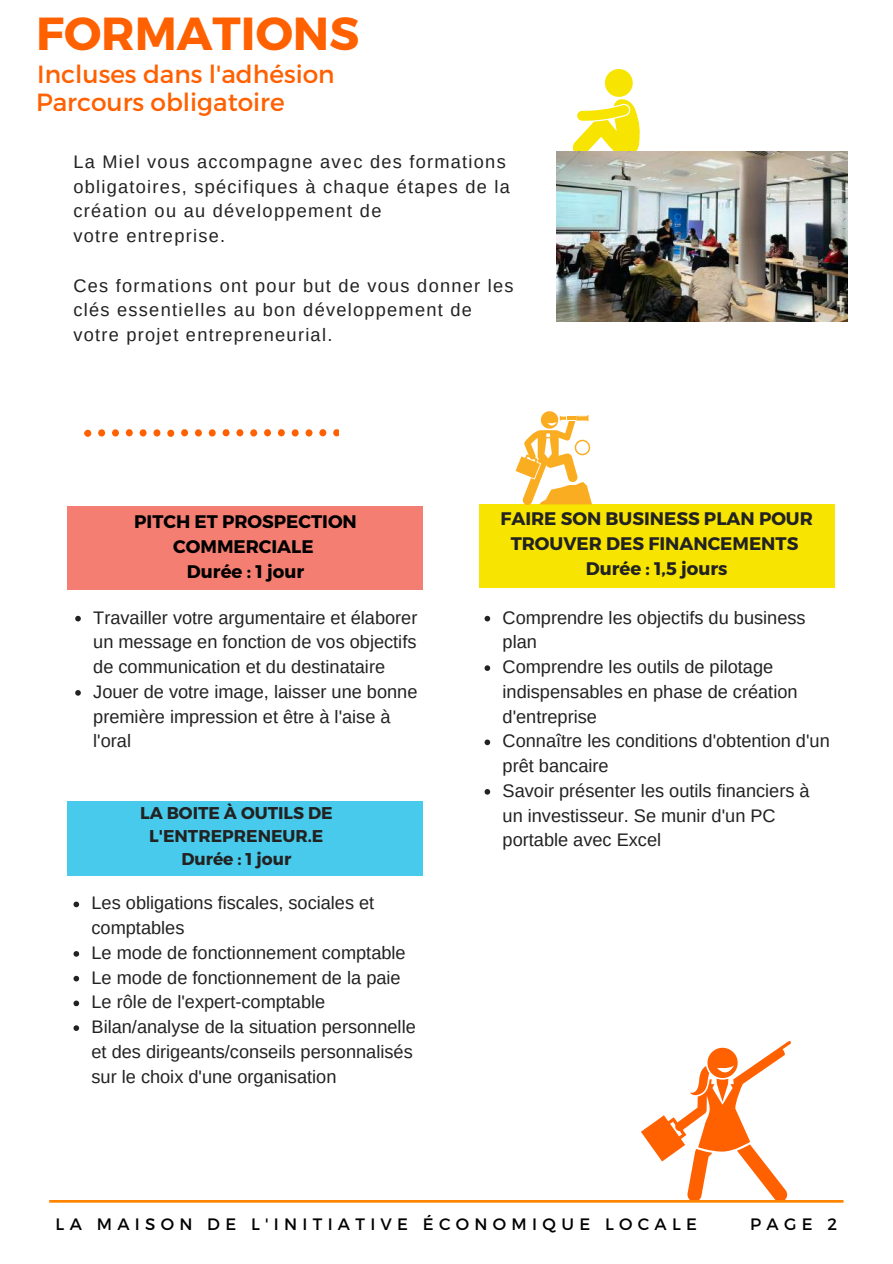
<style>
.page{position:relative;width:893px;height:1264px;background:#fff}
.page>*{position:absolute;margin:0;border:0;box-sizing:border-box;transform-origin:0 0}
.t1{font:700 46.35px "Montserrat";color:#ff6000}
.t2{font:24.75px/27.6px "Montserrat";color:#ff6000}
.t3{font:18.15px/24.8px "Arimo";color:#222}
.t4{font:18.15px/24.8px "Arimo";letter-spacing:.07em;color:#222}
.t5{font:700 18.15px/24.8px "Montserrat";color:#222;text-align:center}
.t6{font:700 18.15px/24.8px "Montserrat";color:#000;text-align:center}
.t7{font:700 17.1px/23.2px "Montserrat";color:#222;text-align:center}
.t8{font:16.5px "Montserrat";letter-spacing:.32em;color:#000}
</style>
<div class="page">
<div style="left:479px;top:503px;width:355px;height:84px;background:#f7e400"></div>
<svg style="left:484px;top:616px;width:6px;height:5px"></svg>
<svg style="left:484px;top:665px;width:6px;height:6px"></svg>
<svg style="left:484px;top:739px;width:6px;height:6px"></svg>
<svg style="left:484px;top:789px;width:6px;height:5px"></svg>
<div style="left:68px;top:801px;width:355px;height:75px;background:#47caeb"></div>
<svg style="left:73px;top:901px;width:6px;height:6px"></svg>
<svg style="left:73px;top:951px;width:6px;height:5px"></svg>
<svg style="left:73px;top:975px;width:6px;height:6px"></svg>
<svg style="left:73px;top:1000px;width:6px;height:6px"></svg>
<svg style="left:73px;top:1025px;width:6px;height:5px"></svg>
<svg style="left:515px;top:411px;width:77px;height:94px"></svg>
<div style="left:68px;top:506px;width:355px;height:83px;background:#f57e72"></div>
<svg style="left:49px;top:1041px;width:794px;height:161px"></svg>
<svg style="left:84px;top:429px;width:255px;height:8px"></svg>
<svg style="left:572px;top:69px;width:68px;height:83px"></svg>
<img style="left:556px;top:152px;width:291px;height:169px">
<svg style="left:75px;top:616px;width:6px;height:5px"></svg>
<svg style="left:75px;top:690px;width:6px;height:5px"></svg>
<h1 class="t1" style="left:36px;top:3px;width:324px">FORMATIONS</h1>
<h2 class="t2" style="left:36px;top:59px;width:300px">Incluses dans l'adhésion<br>Parcours obligatoire</h2>
<p class="t4" style="left:73px;top:149px;width:438px">La Miel vous accompagne avec des formations obligatoires, spécifiques à chaque étapes de la création ou au développement de<br>votre entreprise.</p>
<p class="t4" style="left:73px;top:273px;width:441px">Ces formations ont pour but de vous donner les clés essentielles au bon développement de votre projet entrepreneurial.</p>
<p class="t6" style="left:134px;top:508px;width:224px">PITCH ET PROSPECTION<br>COMMERCIALE<br>Durée : 1 jour</p>
<p class="t3" style="left:93px;top:605px;width:326px">Travailler votre argumentaire et élaborer un message en fonction de vos objectifs de communication et du destinataire Jouer de votre image, laisser une bonne première impression et être à l'aise à l'oral</p>
<p class="t7" style="left:140px;top:800px;width:194px">LA BOITE À OUTILS DE<br>L'ENTREPRENEUR.E<br>Durée : 1 jour</p>
<p class="t3" style="left:91px;top:890px;width:326px">Les obligations fiscales, sociales et comptables<br>Le mode de fonctionnement comptable Le mode de fonctionnement de la paie Le rôle de l'expert-comptable Bilan/analyse de la situation personnelle et des dirigeants/conseils personnalisés sur le choix d'une organisation</p>
<p class="t5" style="left:500px;top:505px;width:314px">FAIRE SON BUSINESS PLAN POUR<br>TROUVER DES FINANCEMENTS<br>Durée : 1,5 jours</p>
<p class="t3" style="left:502px;top:605px;width:328px">Comprendre les objectifs du business plan<br>Comprendre les outils de pilotage indispensables en phase de création d'entreprise<br>Connaître les conditions d'obtention d'un prêt bancaire<br>Savoir présenter les outils financiers à un investisseur. Se munir d'un PC portable avec Excel</p>
<p class="t8" style="left:56px;top:1213px;width:643px">LA MAISON DE L'INITIATIVE ÉCONOMIQUE LOCALE</p>
<p class="t8" style="left:750px;top:1213px;width:88px">PAGE 2</p>
</div>
